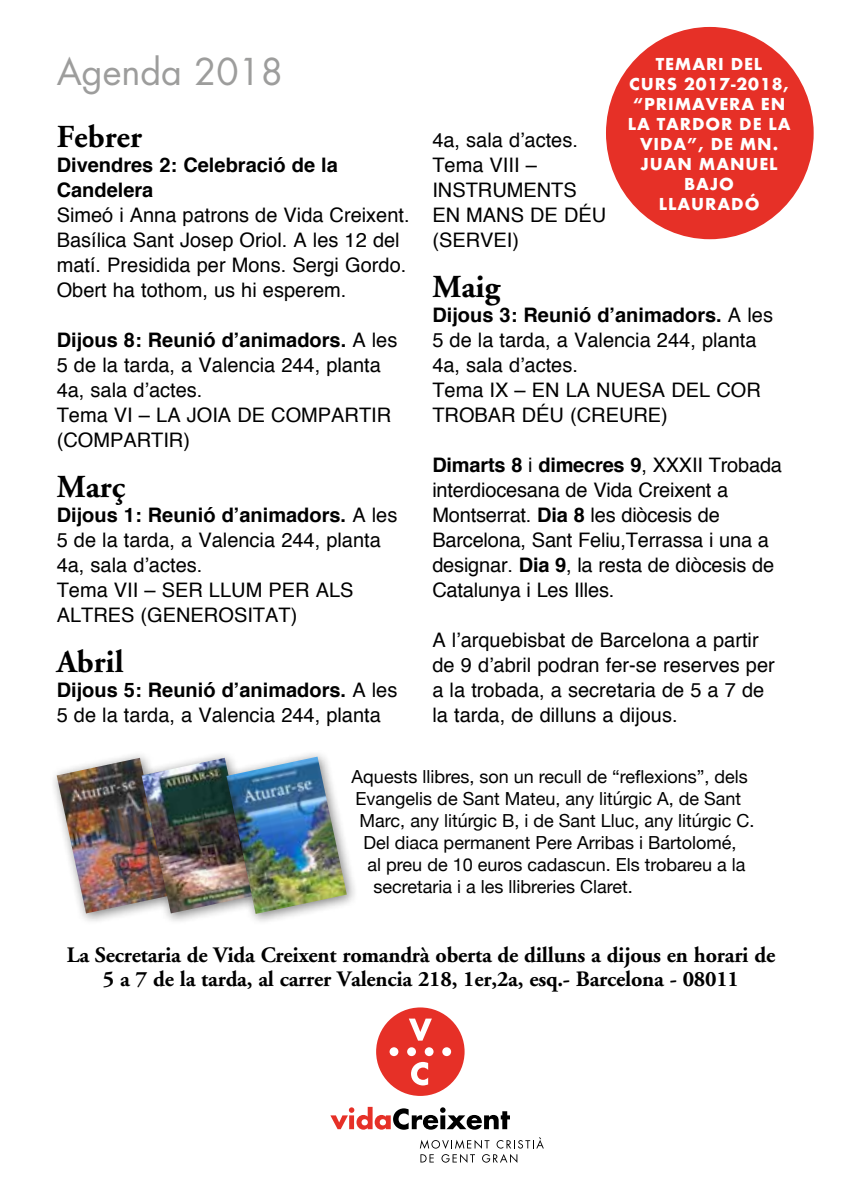
<style>
.page{position:relative;width:842px;height:1191px;background:#fff}
.page>*{position:absolute;margin:0;border:0;box-sizing:border-box;transform-origin:0 0}
.t1{font:36px "Futura";color:#9d9d9c}
.t2{font:700 32px "Adobe Garamond";color:#000}
.t3{font:700 22px/24px "Adobe Garamond";letter-spacing:-.01em;color:#000;text-align:center}
.t4{font:20px/25px "Helvetica";color:#000}
.t5{font:700 20px/25px "Helvetica";color:#000}
.t6{font:18px "Helvetica Neue";color:#000}
.t7{font:700 18px/20px "Futura T";letter-spacing:.05em;color:#fff;text-align:center}
.s1{font-weight:700}
</style>
<div class="page">
<div style="left:376px;top:1007px;width:89px;height:89px;background:#e63027;border-radius:50%"></div>
<svg style="left:409px;top:1018px;width:23px;height:22px"></svg>
<div style="left:390px;top:1047px;width:8px;height:9px;background:#fff;border-radius:50%"></div>
<div style="left:407px;top:1047px;width:9px;height:9px;background:#fff;border-radius:50%"></div>
<div style="left:425px;top:1047px;width:9px;height:9px;background:#fff;border-radius:50%"></div>
<div style="left:442px;top:1047px;width:9px;height:9px;background:#fff;border-radius:50%"></div>
<svg style="left:411px;top:1062px;width:17px;height:23px"></svg>
<svg style="left:330px;top:1106px;width:180px;height:23px"></svg>
<svg style="left:420px;top:1137px;width:124px;height:25px"></svg>
<div style="left:606px;top:27px;width:208px;height:212px;background:#e63027;border-radius:50%"></div>
<div style="left:48px;top:749px;width:134px;height:176px;background:#000;opacity:.5"></div>
<img style="left:57px;top:758px;width:76px;height:155px">
<div style="left:133px;top:749px;width:133px;height:176px;background:#000;opacity:.5"></div>
<img style="left:141px;top:758px;width:77px;height:155px">
<div style="left:218px;top:748px;width:140px;height:178px;background:#000;opacity:.5"></div>
<img style="left:226px;top:756px;width:121px;height:158px">
<h1 class="t1" style="left:57px;top:47px;width:228px">Agenda 2018</h1>
<h2 class="t2" style="left:57px;top:119px;width:87px">Febrer</h2>
<p class="t5" style="left:57px;top:153px;width:283px">Divendres 2: Celebració de la<br>Candelera</p>
<p class="t4" style="left:57px;top:203px;width:354px">Simeó i Anna patrons de Vida Creixent.<br>Basílica Sant Josep Oriol. A les 12 del matí. Presidida per Mons. Sergi Gordo.<br>Obert ha tothom, us hi esperem.</p>
<p class="t4" style="left:57px;top:328px;width:342px"><span class="s1">Dijous 8: Reunió d’animadors.</span> A les<br>5 de la tarda, a Valencia 244, planta<br>4a, sala d’actes.<br>Tema VI – LA JOIA DE COMPARTIR (COMPARTIR)</p>
<h2 class="t2" style="left:57px;top:469px;width:70px">Març</h2>
<p class="t4" style="left:57px;top:503px;width:342px"><span class="s1">Dijous 1: Reunió d’animadors.</span> A les<br>5 de la tarda, a Valencia 244, planta<br>4a, sala d’actes.<br>Tema VII – SER LLUM PER ALS<br>ALTRES (GENEROSITAT)</p>
<h2 class="t2" style="left:57px;top:644px;width:68px">Abril</h2>
<p class="t4" style="left:57px;top:678px;width:342px"><span class="s1">Dijous 5: Reunió d’animadors.</span> A les<br>5 de la tarda, a Valencia 244, planta</p>
<p class="t7" style="left:628px;top:54px;width:164px">TEMARI DEL<br>CURS 2017-2018, “PRIMAVERA EN<br>LA TARDOR DE LA<br>VIDA”, DE MN.<br>JUAN MANUEL<br>BAJO<br>LLAURADÓ</p>
<p class="t4" style="left:432px;top:128px;width:175px">4a, sala d’actes.<br>Tema VIII –<br>INSTRUMENTS<br>EN MANS DE DÉU (SERVEI)</p>
<h2 class="t2" style="left:432px;top:269px;width:69px">Maig</h2>
<p class="t4" style="left:432px;top:303px;width:342px"><span class="s1">Dijous 3: Reunió d’animadors.</span> A les<br>5 de la tarda, a Valencia 244, planta<br>4a, sala d’actes.<br>Tema IX – EN LA NUESA DEL COR<br>TROBAR DÉU (CREURE)</p>
<p class="t4" style="left:432px;top:453px;width:351px"><span class="s1">Dimarts 8</span> i <span class="s1">dimecres 9</span>, XXXII Trobada interdiocesana de Vida Creixent a Montserrat. <span class="s1">Dia 8</span> les diòcesis de Barcelona, Sant Feliu,Terrassa i una a designar. <span class="s1">Dia 9</span>, la resta de diòcesis de Catalunya i Les Illes.</p>
<p class="t4" style="left:432px;top:628px;width:344px">A l’arquebisbat de Barcelona a partir de 9 d’abril podran fer-se reserves per a la trobada, a secretaria de 5 a 7 de la tarda, de dilluns a dijous.</p>
<p class="t6" style="left:352px;top:763px;width:398px">Aquests llibres, son un recull de “reflexions”, dels</p>
<p class="t6" style="left:356px;top:785px;width:387px">Evangelis de Sant Mateu, any litúrgic A, de Sant</p>
<p class="t6" style="left:360px;top:807px;width:396px">Marc, any litúrgic B, i de Sant Lluc, any litúrgic C.</p>
<p class="t6" style="left:364px;top:829px;width:374px">Del diaca permanent Pere Arribas i Bartolomé,</p>
<p class="t6" style="left:368px;top:851px;width:379px">al preu de 10 euros cadascun. Els trobareu a la</p>
<p class="t6" style="left:374px;top:873px;width:261px">secretaria i a les llibreries Claret.</p>
<p class="t3" style="left:67px;top:943px;width:710px">La Secretaria de Vida Creixent romandrà oberta de dilluns a dijous en horari de<br>5 a 7 de la tarda, al carrer Valencia 218, 1er,2a, esq.- Barcelona - 08011</p>
</div>
